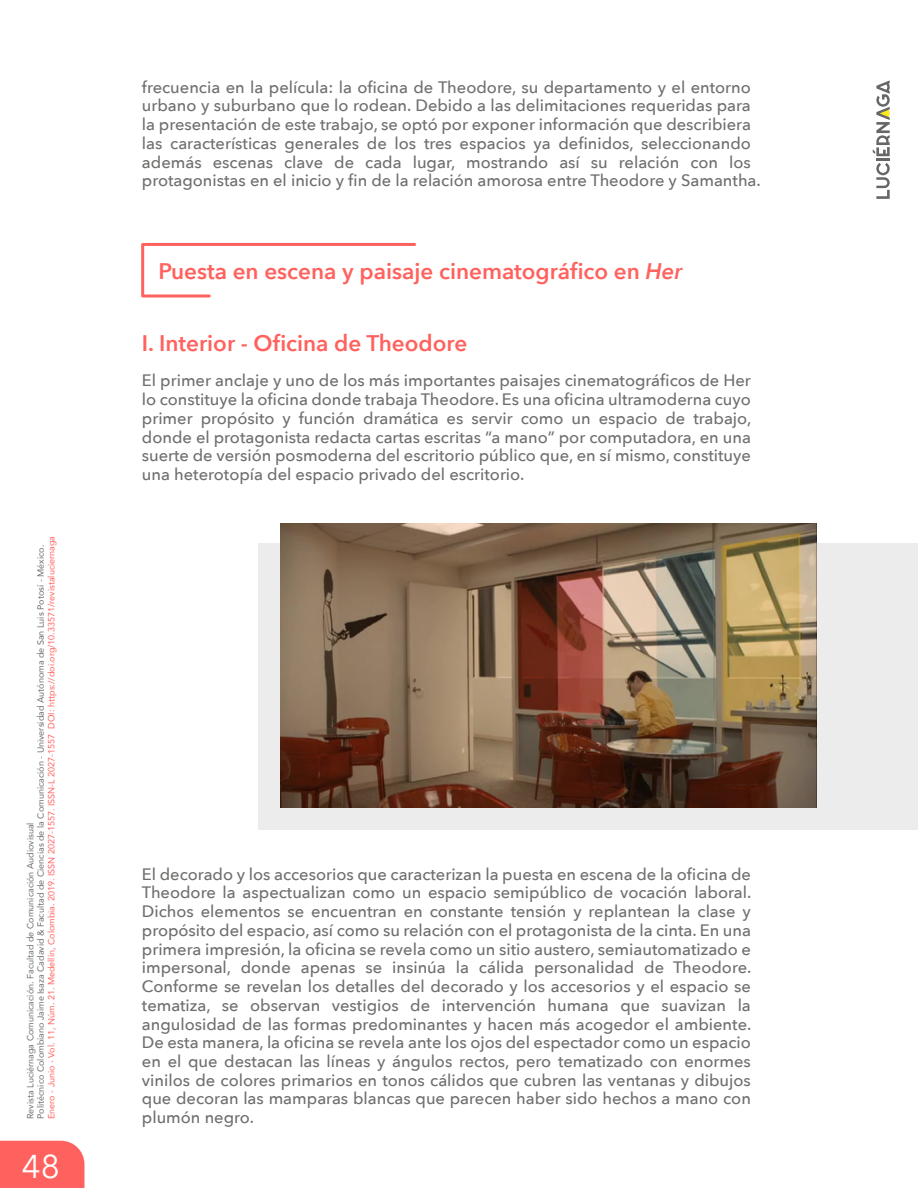
<style>
.page{position:relative;width:918px;height:1188px;background:#fff}
.page>*{position:absolute;margin:0;border:0;box-sizing:border-box;transform-origin:0 0}
.t1{font:33px "Avenir Next";color:#fff}
.t2{font:600 22.5px "Avenir Next";color:#ff625e}
.t3{font:500 16.5px/18.8px "Avenir Next";color:#6f6f6e;text-align:justify}
.t4{font:9px/10.5px "Avenir";color:#6f6f6e}
.t5{font:9px "Avenir";color:#ff625e}
.s1{font-style:italic}
</style>
<div class="page">
<div style="left:0;top:1141px;width:84px;height:47px;background:#ff625e"></div>
<svg style="left:876px;top:163px;width:14px;height:36px"></svg>
<hr style="left:876px;top:158px;width:14px;height:3px;background:#666">
<svg style="left:873px;top:80px;width:17px;height:76px"></svg>
<svg style="left:141px;top:243px;width:276px;height:55px"></svg>
<div style="left:258px;top:543px;width:660px;height:287px;background:#ececec"></div>
<img style="left:281px;top:524px;width:535px;height:283px">
<p class="t4" style="left:25px;top:1119px;width:576px;rotate:-90deg">Revista Luciérnaga Comunicación. Facultad de Comunicación Audiovisual<br>Politécnico Colombiano Jaime Isaza Cadavid &amp; Facultad de Ciencias de la Comunicación - Universidad Autónoma de San Luis Potosí - México.</p>
<p class="t5" style="left:44px;top:1119px;width:585px;rotate:-90deg">Enero - Junio - Vol. 11, Núm. 21. Medellín, Colombia. 2019. ISSN 2027-1557. ISSN-L 2027-1557 DOI: https://doi.org/10.33571/revistaluciernaga</p>
<h1 class="t1" style="left:22px;top:1138px;width:40px">48</h1>
<p class="t3" style="left:142px;top:77px;width:620px;text-align:left">frecuencia en la película: la oficina de Theodore, su departamento y el entorno urbano y suburbano que lo rodean. Debido a las delimitaciones requeridas para la presentación de este trabajo, se optó por exponer información que describiera las características generales de los tres espacios ya definidos, seleccionando además escenas clave de cada lugar, mostrando así su relación con los protagonistas en el inicio y fin de la relación amorosa entre Theodore y Samantha.</p>
<h2 class="t2" style="left:158px;top:252px;width:525px">Puesta en escena y paisaje cinematográfico en <span class="s1">Her</span></h2>
<h2 class="t2" style="left:142px;top:324px;width:327px">I. Interior - Oficina de Theodore</h2>
<p class="t3" style="left:142px;top:371px;width:611px">El primer anclaje y uno de los más importantes paisajes cinematográficos de Her lo constituye la oficina donde trabaja Theodore. Es una oficina ultramoderna cuyo primer propósito y función dramática es servir como un espacio de trabajo, donde el protagonista redacta cartas escritas “a mano” por computadora, en una suerte de versión posmoderna del escritorio público que, en sí mismo, constituye una heterotopía del espacio privado del escritorio.</p>
<p class="t3" style="left:142px;top:864px;width:611px">El decorado y los accesorios que caracterizan la puesta en escena de la oficina de Theodore la aspectualizan como un espacio semipúblico de vocación laboral.<br>Dichos elementos se encuentran en constante tensión y replantean la clase y propósito del espacio, así como su relación con el protagonista de la cinta. En una primera impresión, la oficina se revela como un sitio austero, semiautomatizado e impersonal, donde apenas se insinúa la cálida personalidad de Theodore.<br>Conforme se revelan los detalles del decorado y los accesorios y el espacio se tematiza, se observan vestigios de intervención humana que suavizan la angulosidad de las formas predominantes y hacen más acogedor el ambiente.<br>De esta manera, la oficina se revela ante los ojos del espectador como un espacio en el que destacan las líneas y ángulos rectos, pero tematizado con enormes vinilos de colores primarios en tonos cálidos que cubren las ventanas y dibujos que decoran las mamparas blancas que parecen haber sido hechos a mano con plumón negro.</p>
</div>
